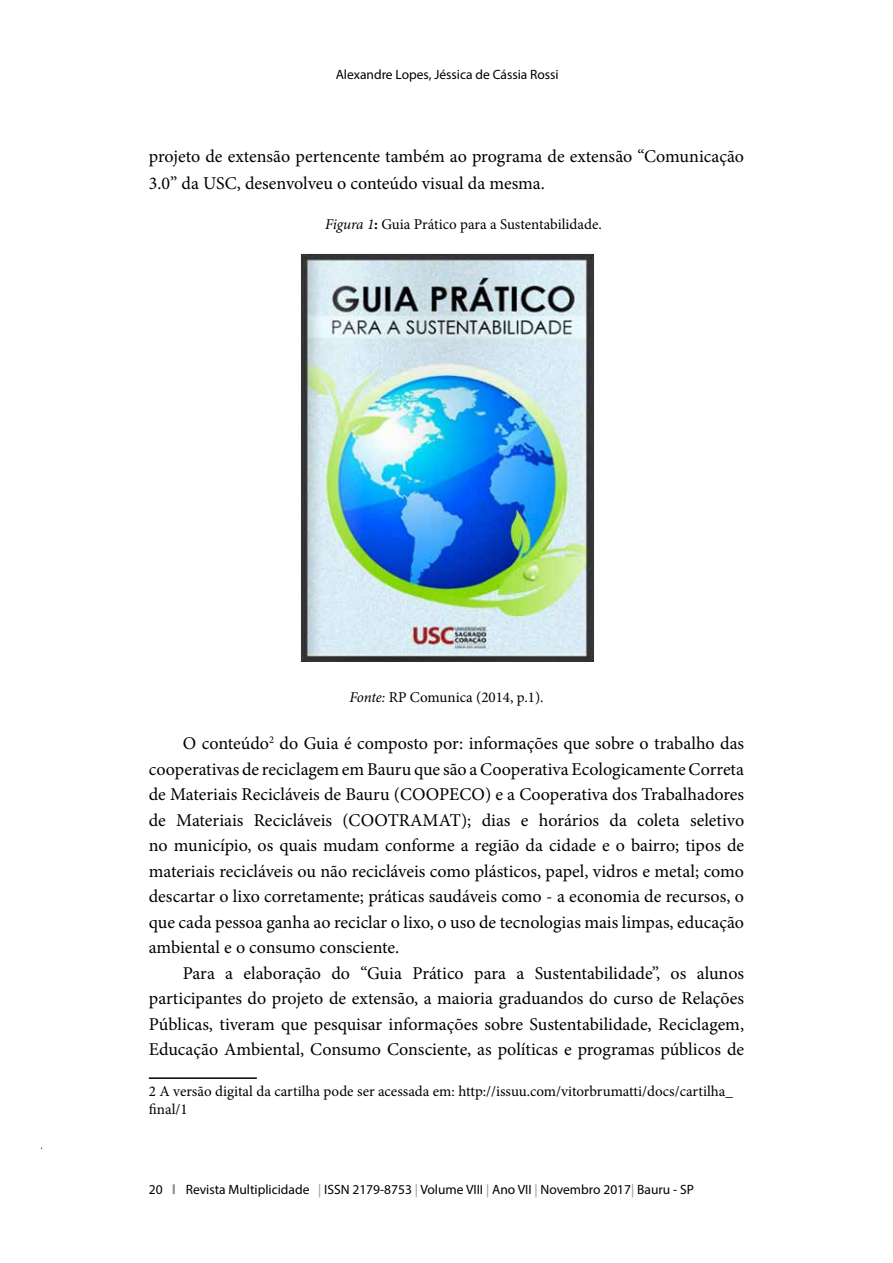
<style>
.page{position:relative;width:893px;height:1263px;background:#fff}
.page>*{position:absolute;margin:0;border:0;box-sizing:border-box;transform-origin:0 0}
.t1{font:18px/25.5px "Minion Pro";color:#000;text-align:justify}
.t2{font:15px/18px "Minion Pro";color:#000}
.t3{font:13.5px "Myriad Pro";color:#000}
.s1{font-style:italic}
.s2{font-weight:700}
.s3{color:#939598}
</style>
<div class="page">
<svg style="left:173px;top:1184px;width:2px;height:10px"></svg>
<img style="left:301px;top:254px;width:293px;height:408px">
<hr style="left:149px;top:1077px;width:108px;height:2px;background:#000">
<p class="t3" style="left:336px;top:67px;width:225px">Alexandre Lopes, Jéssica de Cássia Rossi</p>
<p class="t1" style="left:149px;top:143px;width:597px;line-height:27px">projeto de extensão pertencente também ao programa de extensão “Comunicação<br>3.0” da USC, desenvolveu o conteúdo visual da mesma.</p>
<p class="t2" style="left:325px;top:216px;width:278px"><span class="s1">Figura 1</span><span class="s2">:</span> Guia Prático para a Sustentabilidade.</p>
<p class="t2" style="left:349px;top:688px;width:196px"><span class="s1">Fonte:</span> RP Comunica (2014, p.1).</p>
<p class="t1" style="left:149px;top:731px;width:597px;text-indent:34px">O conteúdo<sup>2</sup> do Guia é composto por: informações que sobre o trabalho das cooperativas de reciclagem em Bauru que são a Cooperativa Ecologicamente Correta de Materiais Recicláveis de Bauru (COOPECO) e a Cooperativa dos Trabalhadores de Materiais Recicláveis (COOTRAMAT); dias e horários da coleta seletivo no município, os quais mudam conforme a região da cidade e o bairro; tipos de materiais recicláveis ou não recicláveis como plásticos, papel, vidros e metal; como descartar o lixo corretamente; práticas saudáveis como - a economia de recursos, o que cada pessoa ganha ao reciclar o lixo, o uso de tecnologias mais limpas, educação ambiental e o consumo consciente.</p>
<p class="t1" style="left:149px;top:960px;width:597px;text-indent:34px">Para a elaboração do “Guia Prático para a Sustentabilidade”, os alunos participantes do projeto de extensão, a maioria graduandos do curso de Relações Públicas, tiveram que pesquisar informações sobre Sustentabilidade, Reciclagem, Educação Ambiental, Consumo Consciente, as políticas e programas públicos de</p>
<p class="t2" style="left:149px;top:1082px;width:586px">2 A versão digital da cartilha pode ser acessada em: http://issuu.com/vitorbrumatti/docs/cartilha_ final/1</p>
<p class="t3" style="left:149px;top:1181px;width:15px">20</p>
<p class="t3" style="left:186px;top:1181px;width:510px">Revista Multiplicidade <span class="s3">|</span> ISSN 2179-8753 <span class="s3">|</span> Volume VIII <span class="s3">|</span> Ano VII <span class="s3">|</span> Novembro 2017<span class="s3">|</span> Bauru - SP</p>
</div>
